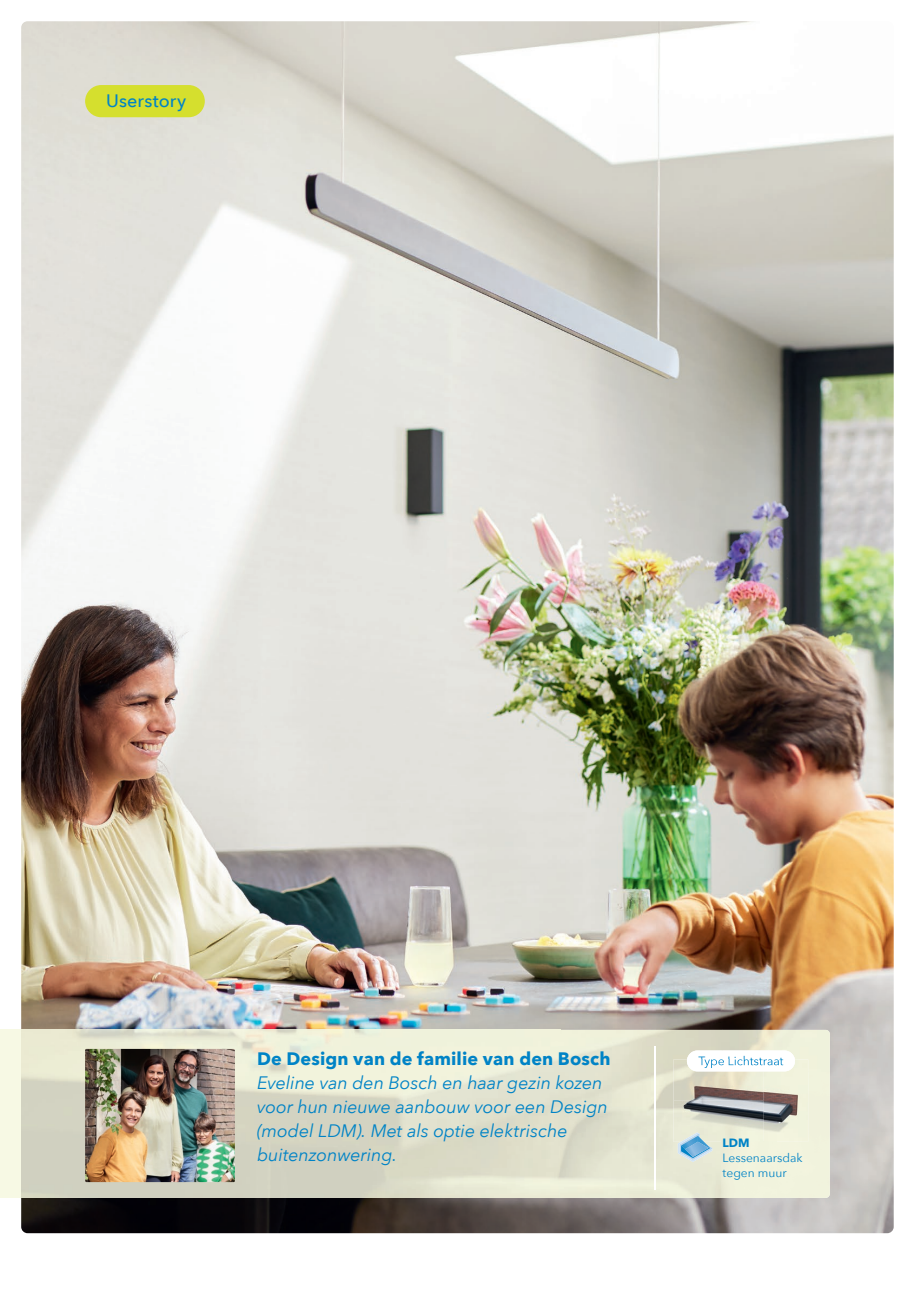
<style>
.page{position:relative;width:915px;height:1297px;background:#fff}
.page>*{position:absolute;margin:0;border:0;box-sizing:border-box;transform-origin:0 0}
.t1{font:italic 18px/24px "Avenir Next";letter-spacing:-.005em;color:#0083c6}
.t2{font:700 18px "Avenir Next";letter-spacing:.005em;color:#0083c6}
.t3{font:500 18px "Avenir Next";letter-spacing:.005em;color:#0083c6}
.t4{font:12px/15px "Avenir Next";color:#0083c6}
.t5{font:700 12px "Avenir Next";color:#0083c6}
</style>
<div class="page">
<img style="left:21px;top:21px;width:872px;height:1212px">
<div style="left:0;top:1030px;width:21px;height:168px;background:#f7f9e4"></div>
<img style="left:21px;top:1030px;width:700px;height:168px">
<img style="left:721px;top:1030px;width:108px;height:42px">
<div style="left:776px;top:1072px;width:53px;height:126px;background:#f1f3dd"></div>
<div style="left:721px;top:1142px;width:55px;height:56px;background:#f1f3dd"></div>
<img style="left:85px;top:1049px;width:150px;height:133px">
<hr style="left:653px;top:1046px;width:2px;height:143px;background:#fff">
<div style="left:686px;top:1050px;width:108px;height:21px;background:#fff;border-radius:10px"></div>
<img style="left:673px;top:1059px;width:135px;height:83px">
<img style="left:686px;top:1059px;width:108px;height:12px">
<img style="left:753px;top:1059px;width:29px;height:9px">
<img style="left:698px;top:1059px;width:55px;height:9px">
<div style="left:85px;top:85px;width:120px;height:32px;background:#d5df2e;border-radius:16px"></div>
<svg style="left:677px;top:1132px;width:35px;height:30px"></svg>
<p class="t3" style="left:106px;top:93px;width:82px">Userstory</p>
<p class="t2" style="left:257px;top:1051px;width:355px">De Design van de familie van den Bosch</p>
<p class="t1" style="left:257px;top:1072px;width:352px">Eveline van den Bosch en haar gezin kozen voor hun nieuwe aanbouw voor een Design (model LDM). Met als optie elektrische buitenzonwering.</p>
<p class="t5" style="left:722px;top:1138px;width:29px">LDM</p>
<p class="t4" style="left:722px;top:1152px;width:81px">Lessenaarsdak tegen muur</p>
</div>
